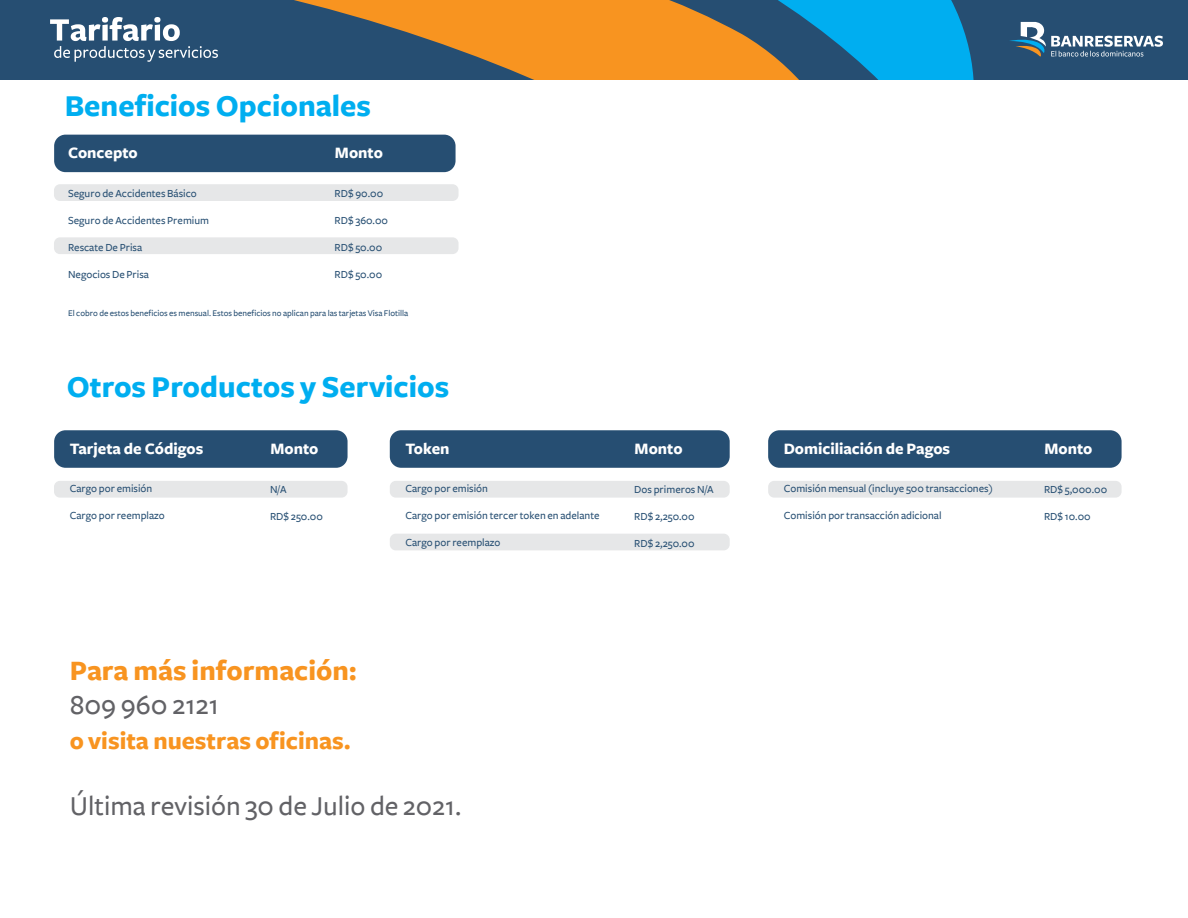
<style>
.page{position:relative;width:1188px;height:918px;background:#fff}
.page>*{position:absolute;margin:0;border:0;box-sizing:border-box;transform-origin:0 0}
.t1{font:700 31.5px "Freight Sans";color:#00aef0}
.t2{font:700 29.1px "Freight Sans";color:#f89420}
.t3{font:500 29.1px "Freight Sans";color:#626266}
.t4{font:500 28.35px "Freight Sans";color:#626266}
.t5{font:700 25.35px "Freight Sans";color:#f89420}
.t6{font:700 16.5px "Freight Sans";color:#fff}
.t7{font:500 11.25px "Freight Sans";color:#264e72}
.t8{font:500 9px "Freight Sans";color:#264e72}
</style>
<div class="page">
<div style="left:54px;top:184px;width:405px;height:17px;background:#e6e7e8;border-radius:6px"></div>
<div style="left:54px;top:237px;width:405px;height:17px;background:#e6e7e8;border-radius:6px"></div>
<div style="left:54px;top:481px;width:294px;height:17px;background:#e6e7e8;border-radius:6px"></div>
<div style="left:390px;top:481px;width:340px;height:17px;background:#e6e7e8;border-radius:6px"></div>
<div style="left:390px;top:534px;width:340px;height:16px;background:#e6e7e8;border-radius:6px"></div>
<div style="left:768px;top:481px;width:354px;height:17px;background:#e6e7e8;border-radius:6px"></div>
<div style="left:54px;top:135px;width:402px;height:37px;background:#264e72;border-radius:11px"></div>
<div style="left:54px;top:430px;width:294px;height:38px;background:#264e72;border-radius:11px"></div>
<div style="left:390px;top:430px;width:340px;height:38px;background:#264e72;border-radius:11px"></div>
<div style="left:768px;top:430px;width:354px;height:38px;background:#264e72;border-radius:11px"></div>
<div style="left:0;top:0;width:1188px;height:79px;background:#264e72"></div>
<svg style="left:879px;top:0;width:95px;height:79px;background:#03a5e4"></svg>
<svg style="left:294px;top:0;width:585px;height:79px;fill:#f89420"></svg>
<svg style="left:50px;top:17px;width:168px;height:45px"></svg>
<svg style="left:1010px;top:22px;width:153px;height:35px"></svg>
<h1 class="t1" style="left:65px;top:89px;width:308px">Beneficios Opcionales</h1>
<h3 class="t6" style="left:68px;top:144px;width:71px">Concepto</h3>
<p class="t7" style="left:68px;top:187px;width:130px">Seguro de Accidentes Básico</p>
<p class="t7" style="left:68px;top:214px;width:143px">Seguro de Accidentes Premium</p>
<p class="t7" style="left:68px;top:241px;width:76px">Rescate De Prisa</p>
<p class="t7" style="left:68px;top:268px;width:82px">Negocios De Prisa</p>
<h3 class="t6" style="left:335px;top:144px;width:49px">Monto</h3>
<p class="t7" style="left:335px;top:187px;width:50px">RD$ 90.00</p>
<p class="t7" style="left:335px;top:214px;width:55px">RD$ 360.00</p>
<p class="t7" style="left:335px;top:241px;width:49px">RD$ 50.00</p>
<p class="t7" style="left:335px;top:268px;width:49px">RD$ 50.00</p>
<p class="t8" style="left:68px;top:308px;width:342px">El cobro de estos beneficios es mensual. Estos beneficios no aplican para las tarjetas Visa Flotilla</p>
<h1 class="t1" style="left:67px;top:370px;width:384px">Otros Productos y Servicios</h1>
<h3 class="t6" style="left:70px;top:439px;width:135px">Tarjeta de Códigos</h3>
<p class="t7" style="left:70px;top:482px;width:84px">Cargo por emisión</p>
<p class="t7" style="left:70px;top:509px;width:97px">Cargo por reemplazo</p>
<h3 class="t6" style="left:270px;top:439px;width:49px">Monto</h3>
<p class="t7" style="left:270px;top:483px;width:18px">N/A</p>
<p class="t7" style="left:270px;top:510px;width:54px">RD$ 250.00</p>
<h3 class="t6" style="left:405px;top:439px;width:46px">Token</h3>
<p class="t7" style="left:405px;top:482px;width:84px">Cargo por emisión</p>
<p class="t7" style="left:405px;top:509px;width:196px">Cargo por emisión tercer token en adelante</p>
<p class="t7" style="left:405px;top:536px;width:97px">Cargo por reemplazo</p>
<h3 class="t6" style="left:635px;top:439px;width:49px">Monto</h3>
<p class="t7" style="left:634px;top:483px;width:81px">Dos primeros N/A</p>
<p class="t7" style="left:634px;top:510px;width:62px">RD$ 2,250.00</p>
<p class="t7" style="left:634px;top:537px;width:62px">RD$ 2,250.00</p>
<h2 class="t2" style="left:70px;top:655px;width:289px">Para más información:</h2>
<h2 class="t3" style="left:70px;top:689px;width:151px">809 960 2121</h2>
<h3 class="t5" style="left:70px;top:727px;width:283px">o visita nuestras oficinas.</h3>
<h3 class="t4" style="left:70px;top:790px;width:393px">Última revisión 30 de Julio de 2021.</h3>
<h3 class="t6" style="left:784px;top:439px;width:168px">Domiciliación de Pagos</h3>
<p class="t7" style="left:784px;top:482px;width:211px">Comisión mensual (incluye 500 transacciones)</p>
<p class="t7" style="left:784px;top:509px;width:159px">Comisión por transacción adicional</p>
<h3 class="t6" style="left:1045px;top:439px;width:49px">Monto</h3>
<p class="t7" style="left:1044px;top:483px;width:65px">RD$ 5,000.00</p>
<p class="t7" style="left:1044px;top:510px;width:48px">RD$ 10.00</p>
</div>
